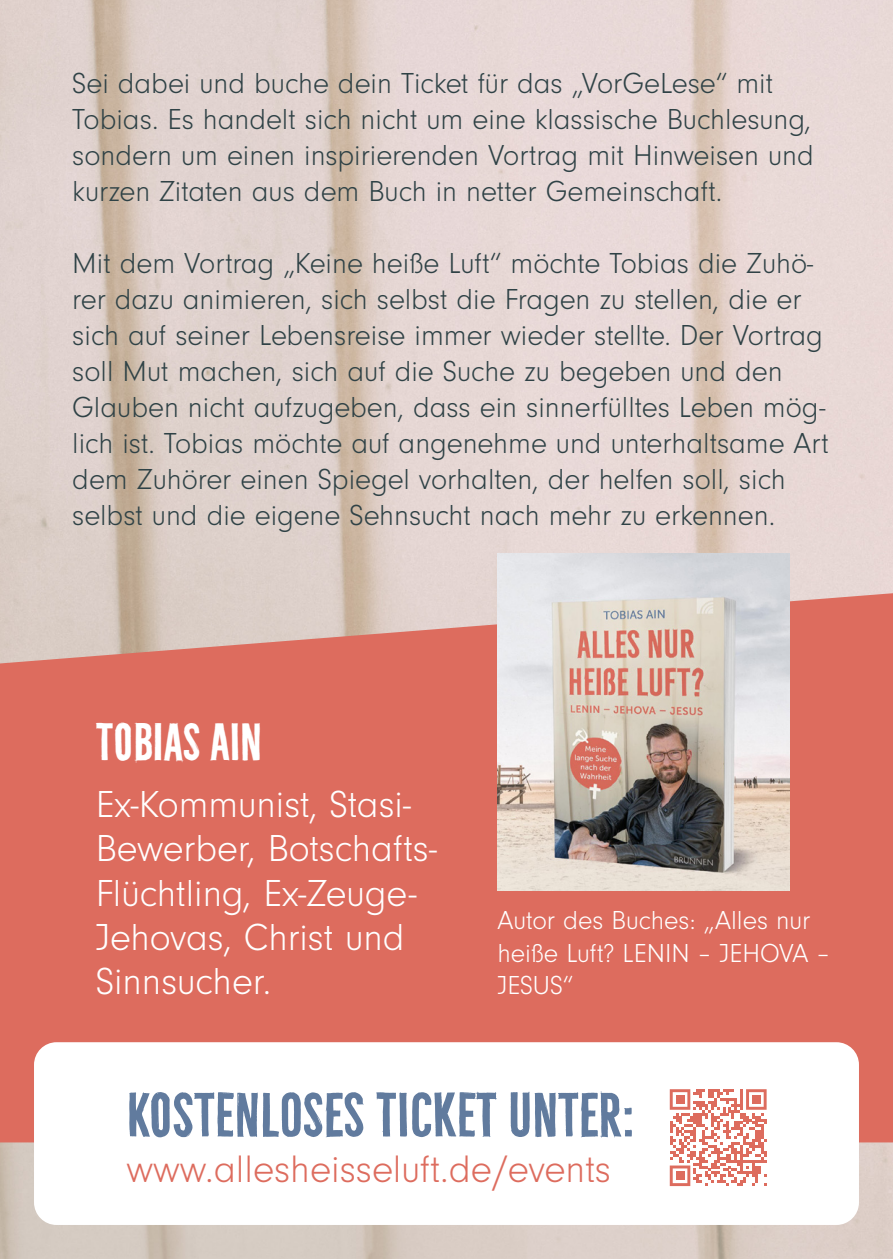
<style>
.page{position:relative;width:893px;height:1259px;background:#fff}
.page>*{position:absolute;margin:0;border:0;box-sizing:border-box;transform-origin:0 0}
.t1{font:57px "Bellfort Draw Dark";color:#617b9e}
.t2{font:48px "Bellfort Draw Dark";color:#fff}
.t3{font:300 39.6px "Neuzeit Gro";color:#dd6c5e}
.t4{font:300 39px/44.1px "Neuzeit Gro";color:#fff}
.t5{font:300 30px/36px "Neuzeit Gro";color:#2f4246}
.t6{font:300 27px/32.4px "Neuzeit Gro";color:#fff}
</style>
<div class="page">
<img style="left:0;top:0;width:893px;height:1259px">
<svg style="left:0;top:593px;width:893px;height:549px;background:#dc7466"></svg>
<div style="left:34px;top:1042px;width:825px;height:183px;background:#fff;border-radius:23px"></div>
<svg style="left:670px;top:1089px;width:97px;height:97px"></svg>
<div style="left:676px;top:1171px;width:8px;height:9px;background:#dd6c5e"></div>
<img style="left:497px;top:553px;width:293px;height:337px">
<p class="t5" style="left:72px;top:66px;width:743px">Sei dabei und buche dein Ticket für das „VorGeLese“ mit Tobias. Es handelt sich nicht um eine klassische Buchlesung, sondern um einen inspirierenden Vortrag mit Hinweisen und kurzen Zitaten aus dem Buch in netter Gemeinschaft.</p>
<p class="t5" style="left:72px;top:246px;width:758px">Mit dem Vortrag „Keine heiße Luft“ möchte Tobias die Zuhö&shy;rer dazu animieren, sich selbst die Fragen zu stellen, die er sich auf seiner Lebensreise immer wieder stellte. Der Vortrag soll Mut machen, sich auf die Suche zu begeben und den Glauben nicht aufzugeben, dass ein sinnerfülltes Leben mög&shy;lich ist. Tobias möchte auf angenehme und unterhaltsame Art dem Zuhörer einen Spiegel vorhalten, der helfen soll, sich selbst und die eigene Sehnsucht nach mehr zu erkennen.</p>
<h2 class="t2" style="left:96px;top:712px;width:168px">TOBIAS AIN</h2>
<h3 class="t4" style="left:96px;top:783px;width:343px">Ex-Kommunist, Stasi-<br>Bewerber, Botschafts-<br>Flüchtling, Ex-Zeuge-<br>Jehovas, Christ und<br>Sinnsucher.</h3>
<p class="t6" style="left:497px;top:905px;width:334px">Autor des Buches: „Alles nur heiße Luft? LENIN – JEHOVA –<br>JESUS“</p>
<h1 class="t1" style="left:126px;top:1080px;width:510px">KOSTENLOSES TICKET UNTER:</h1>
<h3 class="t3" style="left:126px;top:1147px;width:486px">www.allesheisseluft.de/events</h3>
</div>
